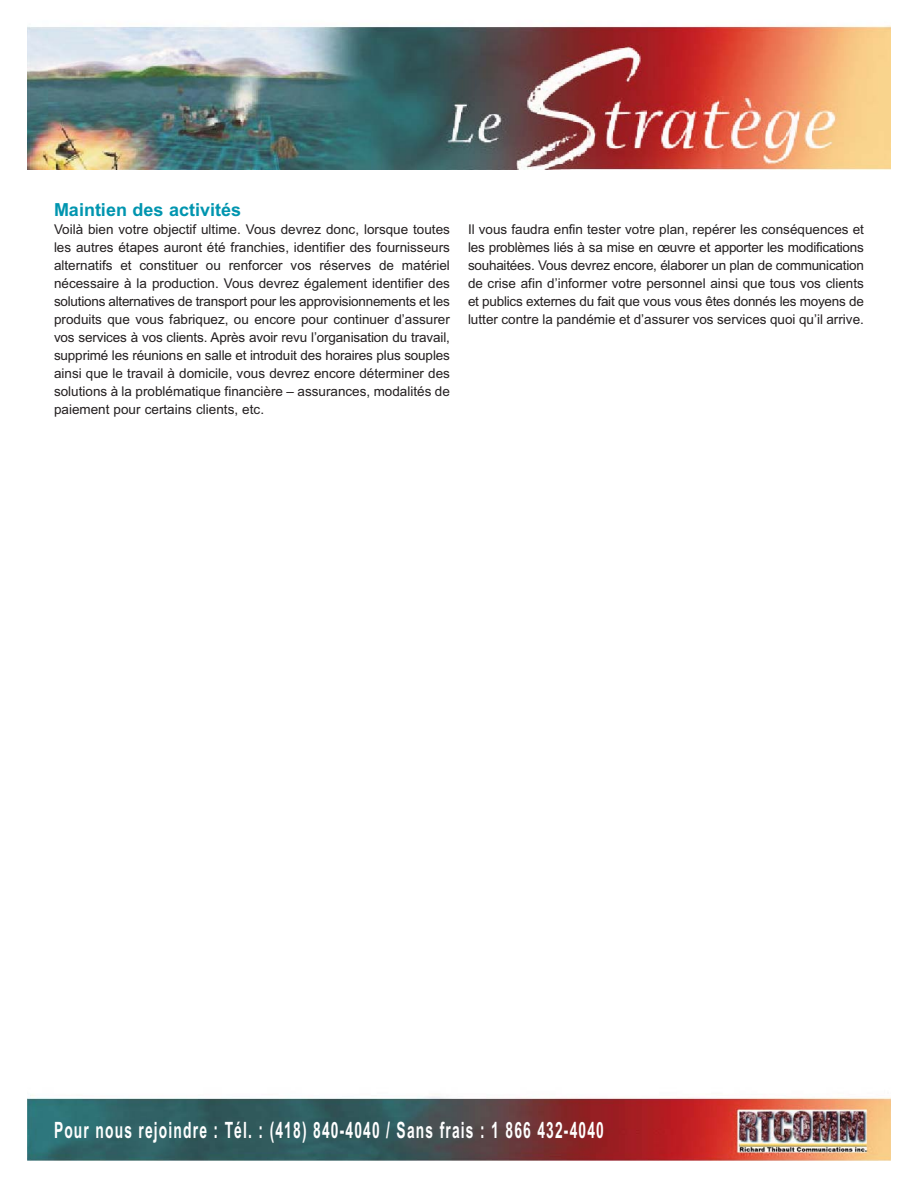
<style>
.page{position:relative;width:918px;height:1188px;background:#fff}
.page>*{position:absolute;margin:0;border:0;box-sizing:border-box;transform-origin:0 0}
.t1{font:700 22.5px "Arial Narrow";letter-spacing:.07em;color:#fff;scale:.75 1}
.t2{font:700 18px "Arial";color:#0095af}
.t3{font:13.5px/18px "Arial";color:#231f20;text-align:justify}
</style>
<div class="page">
<img style="left:27px;top:1095px;width:864px;height:65px">
<img style="left:27px;top:25px;width:864px;height:145px">
<h2 class="t2" style="left:54px;top:199px;width:189px">Maintien des activités</h2>
<p class="t3" style="left:54px;top:221px;width:397px">Voilà bien votre objectif ultime. Vous devrez donc, lorsque toutes les autres étapes auront été franchies, identifier des fournisseurs alternatifs et constituer ou renforcer vos réserves de matériel nécessaire à la production. Vous devrez également identifier des solutions alternatives de transport pour les approvisionnements et les produits que vous fabriquez, ou encore pour continuer d’assurer vos services à vos clients. Après avoir revu l’organisation du travail, supprimé les réunions en salle et introduit des horaires plus souples ainsi que le travail à domicile, vous devrez encore déterminer des solutions à la problématique financière – assurances, modalités de paiement pour certains clients, etc.</p>
<p class="t3" style="left:468px;top:221px;width:397px">Il vous faudra enfin tester votre plan, repérer les conséquences et les problèmes liés à sa mise en œuvre et apporter les modifications souhaitées. Vous devrez encore, élaborer un plan de communication de crise afin d’informer votre personnel ainsi que tous vos clients et publics externes du fait que vous vous êtes donnés les moyens de lutter contre la pandémie et d’assurer vos services quoi qu’il arrive.</p>
<h1 class="t1" style="left:54px;top:1122px;width:735px">Pour nous rejoindre : Tél. : (418) 840-4040 / Sans frais : 1 866 432-4040</h1>
</div>
